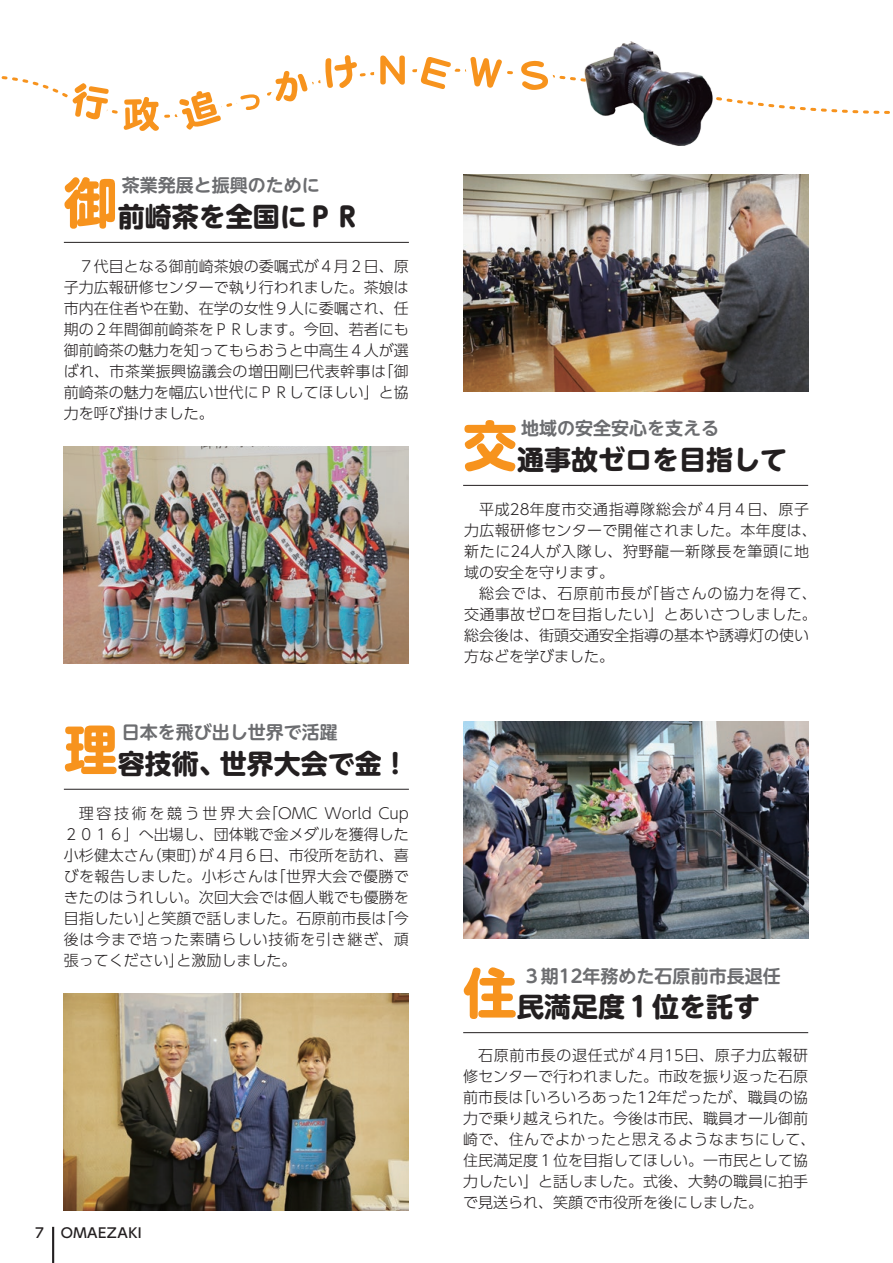
<style>
.page{position:relative;width:893px;height:1263px;background:#fff}
.page>*{position:absolute;margin:0;border:0;box-sizing:border-box;transform-origin:0 0}
.t1{font:700 27px "UD Shin M Go Pro";color:#231f20}
.行政-見出し上{font:700 18px "UD Shin M Go Pro De";color:#6c6d70}
.行政-本文{font:300 15px/21px "UD Shin Go Pro";color:#231f20}
.行政-本文-2{font:300 15px/21px "UD Shin Go Pro";letter-spacing:.025em;color:#231f20}
.行政-本文-3{font:300 15px "UD Shin Go Pro";letter-spacing:.05em;color:#231f20}
.行政-本文-4{font:300 15px "UD Shin Go Pro";letter-spacing:.055em;color:#231f20}
.t2{font:500 13.5px "UD Shin Go Pro";letter-spacing:.035em;color:#231f20}
.s1{font-size:54px;color:#f7931d}
</style>
<div class="page">
<hr style="left:463px;top:485px;width:345px;height:1px;background:#231f20">
<img style="left:463px;top:174px;width:345px;height:218px">
<hr style="left:64px;top:242px;width:345px;height:1px;background:#231f20">
<img style="left:64px;top:446px;width:345px;height:218px">
<hr style="left:64px;top:789px;width:345px;height:1px;background:#231f20">
<img style="left:64px;top:993px;width:345px;height:218px">
<img style="left:463px;top:721px;width:345px;height:218px">
<hr style="left:463px;top:1032px;width:345px;height:1px;background:#231f20">
<hr style="left:52px;top:1227px;width:2px;height:36px;background:#231f20">
<svg style="left:1px;top:68px;width:889px;height:50px"></svg>
<svg style="left:515px;top:60px;width:39px;height:36px"></svg>
<svg style="left:464px;top:57px;width:44px;height:37px"></svg>
<svg style="left:374px;top:55px;width:83px;height:40px"></svg>
<svg style="left:319px;top:55px;width:44px;height:39px"></svg>
<svg style="left:234px;top:68px;width:79px;height:48px"></svg>
<svg style="left:173px;top:85px;width:54px;height:45px"></svg>
<svg style="left:67px;top:77px;width:98px;height:54px"></svg>
<img style="left:582px;top:41px;width:136px;height:105px">
<p class="t1" style="left:64px;top:194px;width:299px"><span class="s1">御</span>前崎茶を全国にＰＲ</p>
<p class="行政-見出し上" style="left:122px;top:171px;width:200px">茶業発展と振興のために</p>
<p class="行政-本文" style="left:64px;top:255px;width:347px;text-align:right">７代目となる御前崎茶娘の委嘱式が４月２日、原子力広報研修センターで執り行われました。茶娘は市内在住者や在勤、在学の女性９人に委嘱され、任期の２年間御前崎茶をＰＲします。今回、若者にも御前崎茶の魅力を知ってもらおうと中高生４人が選「御</p>
<p class="行政-本文" style="left:64px;top:360px;width:347px">ばれ、市茶業振興協議会の増田剛巳代表幹事は<br>前崎茶の魅力を幅広い世代にＰＲしてほしい」と協力を呼び掛けました。</p>
<p class="行政-見出し上" style="left:122px;top:718px;width:218px">日本を飛び出し世界で活躍</p>
<p class="t1" style="left:64px;top:741px;width:164px"><span class="s1">理</span>容技術、</p>
<p class="t1" style="left:220px;top:741px;width:190px">世界大会で金!</p>
<p class="行政-本文" style="left:64px;top:802px;width:347px;text-align:right">理容技術を競う世界大 「会 OMC World Cup<br>２０１６」へ出場し、団体戦で金メダルを獲得した（東町が）４月６日、市役所を訪れ、喜</p>
<p class="行政-本文" style="left:64px;top:844px;width:91px">小杉健太さん</p>
<p class="行政-本文-2" style="left:64px;top:865px;width:216px">びを報告しました。小杉さんは</p>
<p class="行政-本文" style="left:64px;top:886px;width:347px">きたのはうれしい。次回大会では個人戦でも優勝を</p>
<p class="行政-本文" style="left:379px;top:907px;width:32px">「今</p>
<p class="行政-本文-2" style="left:271px;top:865px;width:139px">「世界大会で優勝で</p>
<p class="行政-本文" style="left:146px;top:907px;width:242px">と笑顔で話しました。石原前市長は</p>
<p class="行政-本文" style="left:64px;top:907px;width:91px">目指したい」</p>
<p class="行政-本文-3" style="left:64px;top:927px;width:346px">後は今まで培った素晴らしい技術を引き継ぎ、頑</p>
<p class="行政-本文" style="left:176px;top:949px;width:121px">と激励しました。</p>
<p class="行政-本文" style="left:64px;top:949px;width:121px">張ってください」</p>
<p class="t2" style="left:35px;top:1221px;width:10px">7</p>
<p class="t2" style="left:61px;top:1221px;width:83px">OMAEZAKI</p>
<p class="t1" style="left:463px;top:437px;width:325px"><span class="s1">交</span>通事故ゼロを目指して</p>
<p class="行政-見出し上" style="left:521px;top:414px;width:199px">地域の安全安心を支える</p>
<p class="行政-本文-2" style="left:464px;top:498px;width:354px;text-indent:15px">平成28年度市交通指導隊総会が４月４日、原子力広報研修センターで開催されました。本年度は、新たに24人が入隊し、狩野龍一新隊長を筆頭に地域の安全を守ります。</p>
<p class="行政-本文-4" style="left:644px;top:581px;width:174px">「皆さんの協力を得て、</p>
<p class="行政-本文" style="left:464px;top:582px;width:354px;text-indent:15px">総会では、石原前市長が<br>交通事故ゼロを目指したい」とあいさつしました。総会後は、街頭交通安全指導の基本や誘導灯の使い方などを学びました。</p>
<p class="t1" style="left:463px;top:985px;width:298px"><span class="s1">住</span>民満足度１位を託す</p>
<p class="行政-本文" style="left:463px;top:1044px;width:347px;text-align:right">石原前市長の退任式が４月15日、原子力広報研修センターで行われました。市政を振り返った石原「いろいろあった12年だったが、職員の協</p>
<p class="行政-見出し上" style="left:523px;top:962px;width:259px">３期12年務めた石原前市長退任</p>
<p class="行政-本文" style="left:463px;top:1086px;width:354px">前市長は<br>力で乗り越えられた。今後は市民、職員オール御前崎で、住んでよかったと思えるようなまちにして、住民満足度１位を目指してほしい。一市民として協力したい」と話しました。式後、大勢の職員に拍手で見送られ、笑顔で市役所を後にしました。</p>
</div>
